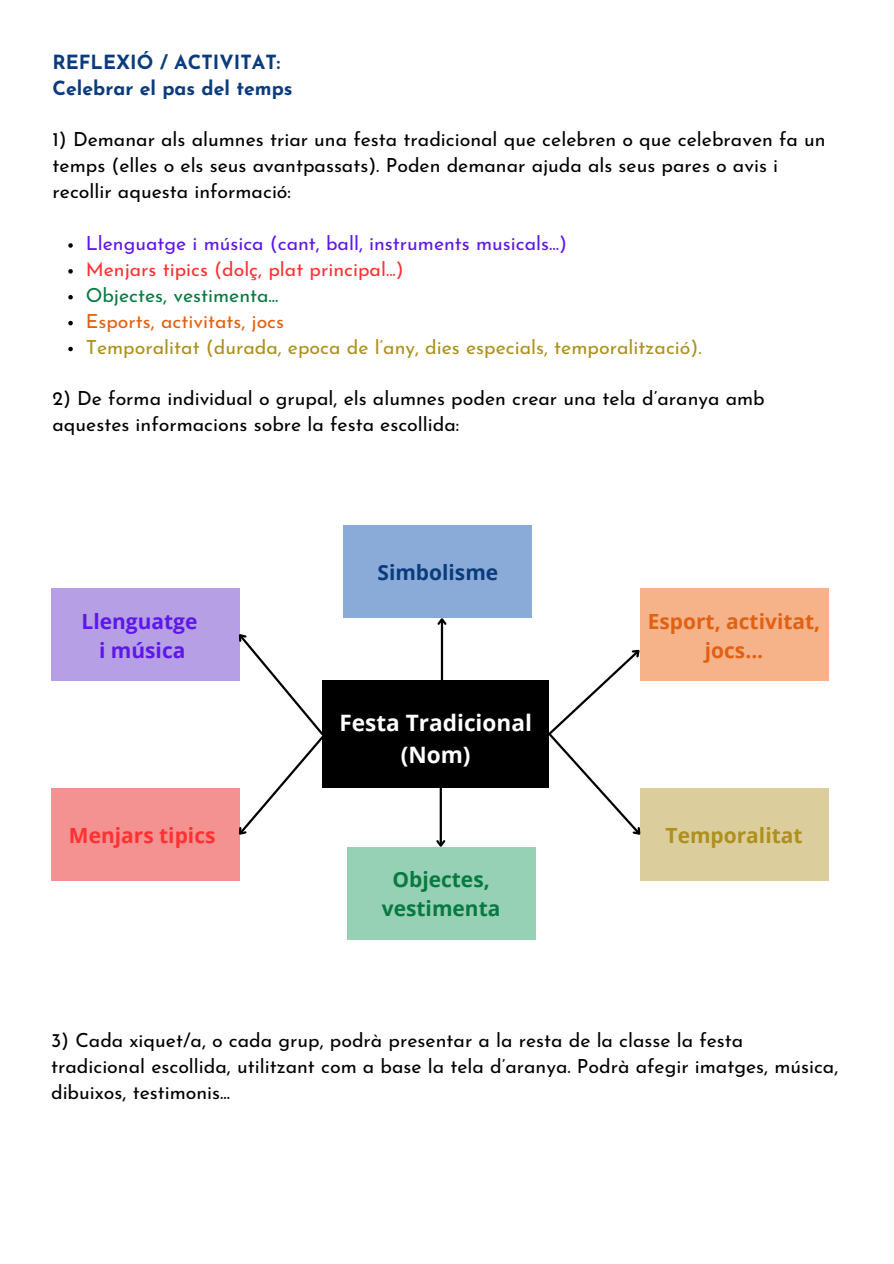
<style>
.page{position:relative;width:894px;height:1264px;background:#fff}
.page>*{position:absolute;margin:0;border:0;box-sizing:border-box;transform-origin:0 0}
.t1{font:700 22.65px/31.3px "Open Sans";color:#fff;text-align:center}
.t2{font:700 21px/28.8px "Open Sans";color:#e16112;text-align:center}
.t3{font:700 21px/28.8px "Open Sans";color:#087942;text-align:center}
.t4{font:700 21px/28.8px "Open Sans";color:#5e17eb;text-align:center}
.t5{font:700 21px "Open Sans";color:#ff3131}
.t6{font:700 21px "Open Sans";color:#ad901d}
.t7{font:700 21px "Open Sans";color:#093b7d}
.t8{font:19.5px/25.8px "Josefin Sans";color:#000}
.t9{font:19.5px "Josefin Sans";color:#ad901d}
.t10{font:19.5px "Josefin Sans";color:#5e17eb}
.t11{font:700 19.5px/25.8px "Josefin Sans";color:#093b7d}
.t12{font:19.5px "Josefin Sans";color:#ff3131}
.t13{font:19.5px "Josefin Sans";color:#e16112}
.t14{font:19.5px "Josefin Sans";color:#087942}
</style>
<div class="page">
<div style="left:51px;top:588px;width:188px;height:92px;background:#b69fe4"></div>
<div style="left:322px;top:680px;width:226px;height:108px;background:#000"></div>
<svg style="left:68px;top:243px;width:5px;height:5px"></svg>
<svg style="left:68px;top:269px;width:5px;height:4px"></svg>
<svg style="left:68px;top:295px;width:5px;height:4px"></svg>
<svg style="left:68px;top:321px;width:5px;height:4px"></svg>
<svg style="left:68px;top:347px;width:5px;height:4px"></svg>
<div style="left:51px;top:788px;width:188px;height:92px;background:#f49292"></div>
<div style="left:344px;top:525px;width:188px;height:93px;background:#8aabd8"></div>
<div style="left:347px;top:846px;width:188px;height:93px;background:#97d1b5"></div>
<div style="left:639px;top:788px;width:188px;height:92px;background:#dbce9c"></div>
<div style="left:639px;top:588px;width:188px;height:92px;background:#f6b289"></div>
<svg style="left:232px;top:628px;width:90px;height:212px"></svg>
<hr style="left:439px;top:779px;width:3px;height:66px;background:#000">
<svg style="left:434px;top:838px;width:13px;height:9px"></svg>
<hr style="left:441px;top:619px;width:2px;height:66px;background:#000">
<svg style="left:437px;top:618px;width:10px;height:9px"></svg>
<svg style="left:548px;top:643px;width:98px;height:197px"></svg>
<p class="t11" style="left:52px;top:51px;width:241px">REFLEXIÓ / ACTIVITAT:<br>Celebrar el pas del temps</p>
<p class="t8" style="left:52px;top:129px;width:774px">1) Demanar als alumnes triar una festa tradicional que celebren o que celebraven fa un temps (elles o els seus avantpassats). Poden demanar ajuda als seus pares o avis i recollir aquesta informació:</p>
<p class="t10" style="left:86px;top:235px;width:482px">Llenguatge i música (cant, ball, instruments musicals...)</p>
<p class="t12" style="left:86px;top:261px;width:319px">Menjars tipics (dolç, plat principal...)</p>
<p class="t14" style="left:86px;top:287px;width:194px">Objectes, vestimenta...</p>
<p class="t13" style="left:86px;top:313px;width:200px">Esports, activitats, jocs</p>
<p class="t9" style="left:86px;top:339px;width:617px">Temporalitat (durada, epoca de l’any, dies especials, temporalització).</p>
<p class="t8" style="left:52px;top:387px;width:713px">2) De forma individual o grupal, els alumnes poden crear una tela d’aranya amb aquestes informacions sobre la festa escollida:</p>
<p class="t4" style="left:82px;top:606px;width:117px">Llenguatge i música</p>
<p class="t5" style="left:69px;top:820px;width:148px">Menjars tipics</p>
<p class="t7" style="left:377px;top:557px;width:122px">Simbolisme</p>
<p class="t1" style="left:339px;top:706px;width:194px">Festa Tradicional (Nom)</p>
<p class="t3" style="left:382px;top:864px;width:120px">Objectes, vestimenta</p>
<p class="t2" style="left:647px;top:606px;width:174px">Esport, activitat, jocs...</p>
<p class="t6" style="left:665px;top:820px;width:138px">Temporalitat</p>
<p class="t8" style="left:51px;top:1029px;width:788px">3) Cada xiquet/a, o cada grup, podrà presentar a la resta de la classe la festa tradicional escollida, utilitzant com a base la tela d’aranya. Podrà afegir imatges, música, dibuixos, testimonis...</p>
</div>
